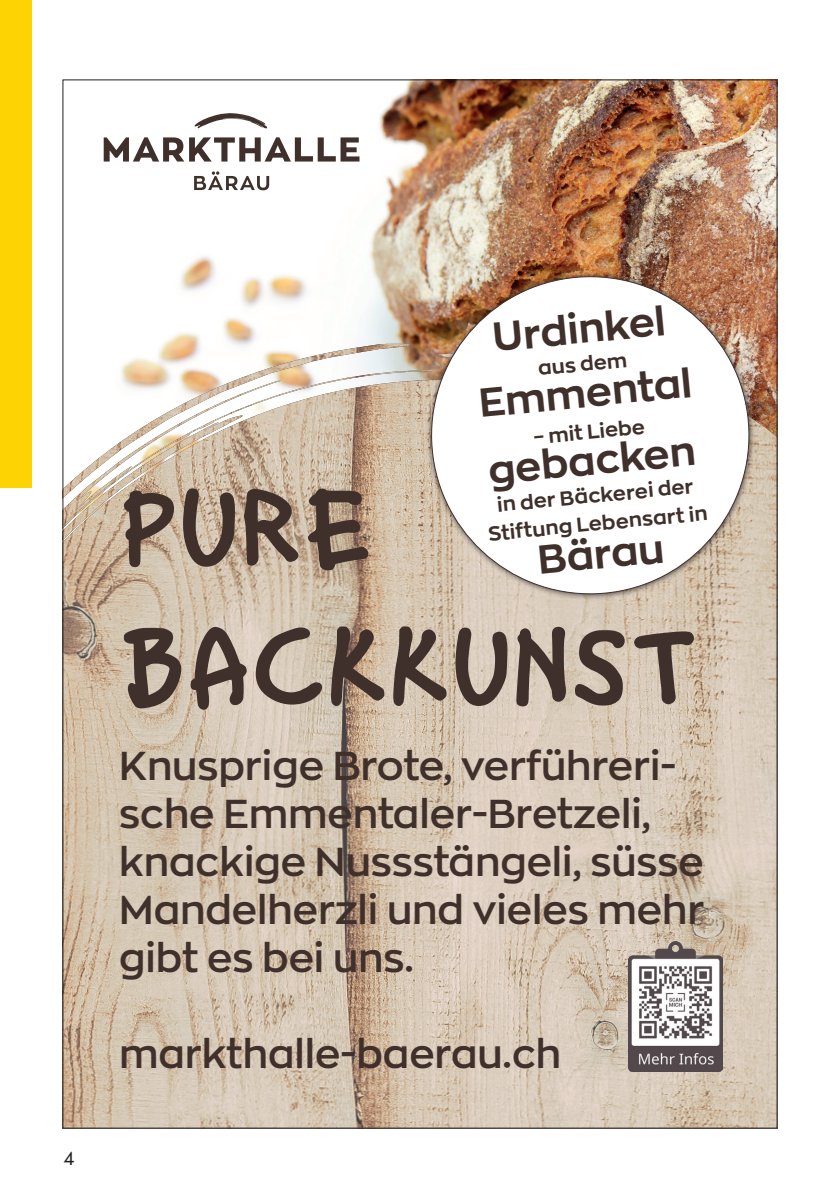
<style>
.page{position:relative;width:840px;height:1191px;background:#fff}
.page>*{position:absolute;margin:0;border:0;box-sizing:border-box;transform-origin:0 0}
.t1{font:700 116px/139.2px "Lebensart Theo Versal";color:#40302b}
.t2{font:600 40px/48px "Zona Pro";color:#40302b}
.t3{font:700 40px "Zona Pro";color:#40302b}
.t4{font:700 20px/28px "Zona Pro";color:#40302b;text-align:center}
.t5{font:19px "Jost";color:#231f20}
</style>
<div class="page">
<div style="left:0;top:0;width:31px;height:488px;background:#fed304"></div>
<img style="left:103px;top:81px;width:672px;height:250px">
<img style="left:64px;top:331px;width:711px;height:795px">
<svg style="left:104px;top:137px;width:255px;height:24px"></svg>
<svg style="left:192px;top:113px;width:76px;height:15px"></svg>
<svg style="left:194px;top:171px;width:75px;height:19px"></svg>
<div style="left:425px;top:271px;width:330px;height:330px;background:#231f20;opacity:.75"></div>
<svg style="left:428px;top:274px;width:323px;height:323px"></svg>
<img style="left:628px;top:941px;width:94px;height:130px">
<p class="t5" style="left:63px;top:1145px;width:13px">4</p>
<p class="t3" style="left:490px;top:310px;width:175px;rotate:-5deg">Urdinkel</p>
<p class="t4" style="left:536px;top:353px;width:91px;rotate:-5deg">aus dem</p>
<p class="t3" style="left:476px;top:376px;width:215px;rotate:-5deg">Emmental</p>
<p class="t4" style="left:532px;top:422px;width:113px;rotate:-5deg">– mit Liebe</p>
<p class="t3" style="left:486px;top:443px;width:209px;rotate:-5deg">gebacken</p>
<p class="t4" style="left:484px;top:490px;width:221px;rotate:-5deg">in der Bäckerei der<br>Stiftung Lebensart in</p>
<p class="t3" style="left:535px;top:533px;width:128px;rotate:-5deg">Bärau</p>
<h1 class="t1" style="left:119px;top:467px;width:580px">PURE<br>BACKKUNST</h1>
<p class="t2" style="left:119px;top:741px;width:586px">Knusprige Brote, verführeri&shy;sche Emmentaler-Bretzeli, knackige Nussstängeli, süsse<br>Mandelherzli und vieles mehr gibt es bei uns.</p>
<p class="t2" style="left:119px;top:1029px;width:443px">markthalle-baerau.ch</p>
</div>
